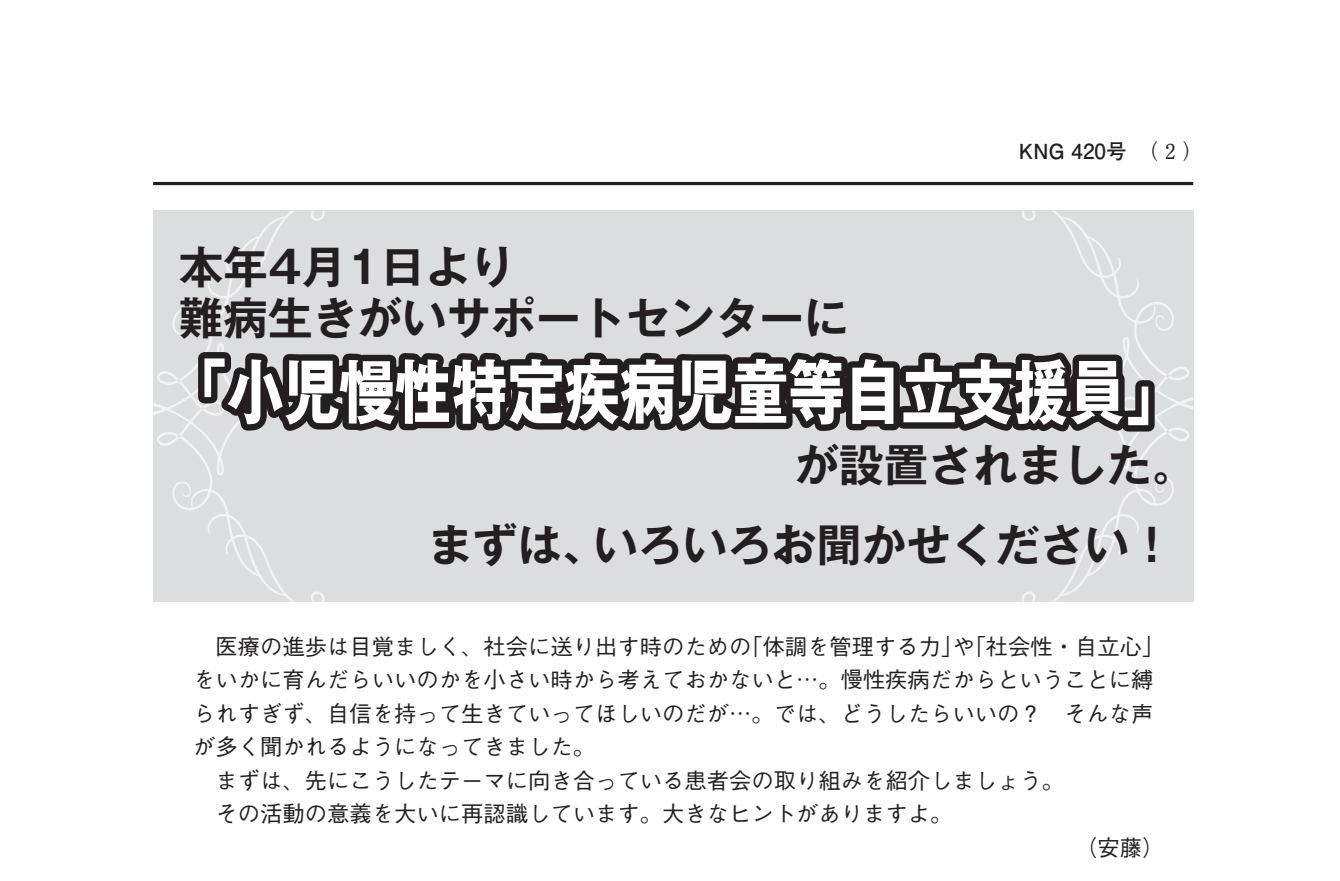
<style>
.page{position:relative;width:1340px;height:881px;background:#fff}
.page>*{position:absolute;margin:0;border:0;box-sizing:border-box;transform-origin:0 0}
.t1{font:700 70.2px "Gothic MB101 Pro";color:#fff;scale:.8 1}
.t2{font:700 44.55px/51.1px "Gothic MB101 Pro De";color:#231f20}
.t3{font:500 22.28px "Gothic BBB Pro";color:#231f20}
.t4{font:700 20.7px "Futo Go B101 Pro";color:#231f20}
.t5{font:700 20.7px "Futo Min A101 Pro";color:#231f20}
</style>
<div class="page">
<hr style="left:153px;top:182px;width:1040px;height:3px;background:#231f20">
<div style="left:153px;top:210px;width:1040px;height:391px;background:#dcdddf"></div>
<svg style="left:192px;top:210px;width:969px;height:250px"></svg>
<p class="t4" style="left:1018px;top:134px;width:109px">KNG 420号</p>
<p class="t5" style="left:1137px;top:135px;width:68px">) (2</p>
<h2 class="t2" style="left:179px;top:236px;width:671px">本年4月1日より<br>難病生きがいサポートセンターに</h2>
<h1 class="t1" style="left:171px;top:333px;width:1264px">「小児慢性特定疾病児童等自立支援員「</h1>
<h2 class="t2" style="left:593px;top:420px;width:604px;line-height:79.6px;text-indent:201px">が設置されました。いろいろお聞かせください!</h2>
<h2 class="t2" style="left:428px;top:514px;width:180px">まずは、</h2>
<p class="t3" style="left:740px;top:628px;width:426px">「体調を管理する力 「や」 社会性・自立心「</p>
<p class="t3" style="left:193px;top:628px;width:560px">　医療の進歩は目覚ましく、社会に送り出す時のための</p>
<p class="t3" style="left:193px;top:661px;width:961px">をいかに育んだらいいのかを小さい時から考えておかないと…。慢性疾病だからということに縛</p>
<p class="t3" style="left:193px;top:695px;width:961px">られすぎず、自信を持って生きていってほしいのだが…。では、どうしたらいいの？　そんな声</p>
<p class="t3" style="left:193px;top:728px;width:403px">が多く聞かれるようになってきました。</p>
<p class="t3" style="left:193px;top:762px;width:872px">　まずは、先にこうしたテーマに向き合っている患者会の取り組みを紹介しましょう。</p>
<p class="t3" style="left:193px;top:795px;width:760px">　その活動の意義を大いに再認識しています。大きなヒントがありますよ。</p>
<p class="t3" style="left:1075px;top:829px;width:91px">（安藤(</p>
</div>
